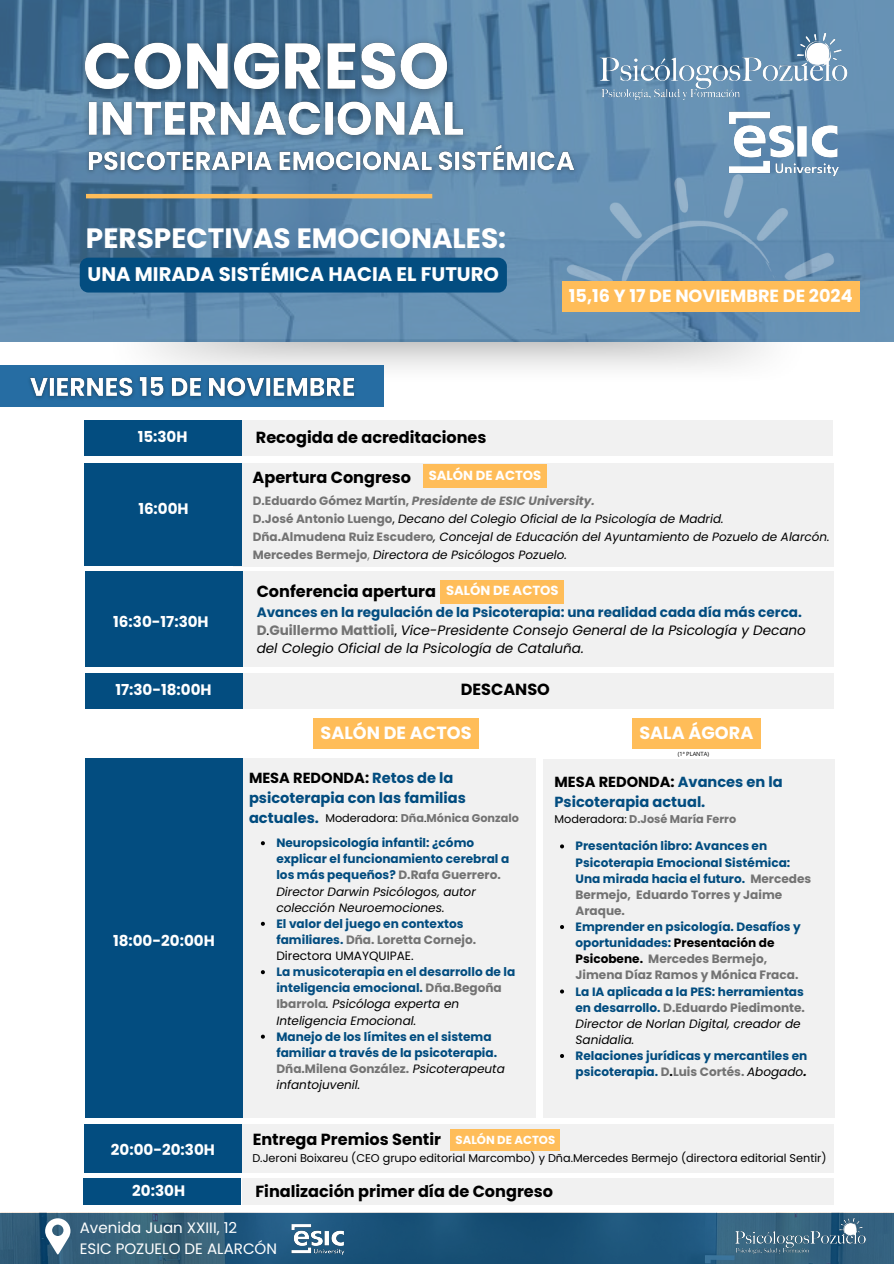
<style>
.page{position:relative;width:894px;height:1264px;background:#fff}
.page>*{position:absolute;margin:0;border:0;box-sizing:border-box;transform-origin:0 0}
.t1{font:700 27.9px "Poppins";color:#fff}
.t2{font:700 19.65px "Poppins";color:#fff}
.t3{font:700 17.7px "Poppins";color:#fff}
.t4{font:700 16.05px "Poppins";color:#000}
.t5{font:700 15.15px "Poppins";color:#fff}
.t6{font:15px "Poppins";color:#fff}
.t7{font:700 14.55px/20.2px "Poppins";color:#014c7f}
.t8{font:700 14.55px/20.2px "Poppins";color:#034d80}
.t9{font:italic 13.65px/18px "Poppins";color:#000}
.t10{font:700 13.2px "Poppins";color:#fff}
.t11{font:700 12.15px/16px "Poppins";color:#014c7f}
.t12{font:700 12.15px/16px "Poppins";color:#034d80}
.t13{font:italic 12px "Poppins";color:#000}
.t14{font:italic 700 12px "Poppins";color:#737373}
.t15{font:700 11.7px "Poppins";color:#fff}
.t16{font:11.25px "Poppins";color:#000}
.t17{font:700 11.25px "Poppins";color:#737373}
.t18{font:5.7px "Open Sans";color:#000}
.s1{font-style:normal}
.s2{font-weight:700;font-style:normal;color:#737373}
.s3{font-style:normal;color:#737373}
.s4{font-weight:700;font-style:normal;color:#034d80}
.s5{color:#000}
.s6{font-weight:400;color:#000}
.s7{color:#737373}
.s8{font-weight:400;font-style:italic;color:#000}
.s9{font-style:italic;color:#000}
</style>
<div class="page">
<div style="left:233px;top:420px;width:599px;height:36px;background:#f1f1f1"></div>
<div style="left:84px;top:420px;width:157px;height:36px;background:#034d80"></div>
<div style="left:234px;top:463px;width:599px;height:103px;background:#f1f1f1"></div>
<div style="left:84px;top:463px;width:158px;height:102px;background:#034d80"></div>
<div style="left:234px;top:571px;width:599px;height:95px;background:#f1f1f1"></div>
<div style="left:85px;top:571px;width:157px;height:95px;background:#034d80"></div>
<div style="left:234px;top:758px;width:301px;height:359px;background:#f1f1f1"></div>
<div style="left:85px;top:758px;width:158px;height:359px;background:#034d80"></div>
<div style="left:234px;top:1124px;width:599px;height:48px;background:#f1f1f1"></div>
<div style="left:84px;top:1124px;width:158px;height:48px;background:#034d80"></div>
<img style="left:0;top:0;width:893px;height:342px">
<img style="left:0;top:1212px;width:893px;height:51px">
<hr style="left:86px;top:194px;width:346px;height:4px;background:#ffbd59">
<svg style="left:45px;top:1218px;width:25px;height:37px"></svg>
<div style="left:542px;top:759px;width:292px;height:358px;background:#f1f1f1"></div>
<img style="left:726px;top:1212px;width:145px;height:48px">
<div style="left:83px;top:1178px;width:158px;height:26px;background:#034d80"></div>
<div style="left:242px;top:1178px;width:591px;height:26px;background:#f1f1f1"></div>
<div style="left:0;top:365px;width:384px;height:41px;background:#266da3"></div>
<svg style="left:261px;top:841px;width:4px;height:4px"></svg>
<svg style="left:261px;top:921px;width:4px;height:4px"></svg>
<svg style="left:261px;top:970px;width:4px;height:4px"></svg>
<svg style="left:261px;top:1034px;width:4px;height:4px"></svg>
<img style="left:68px;top:20px;width:396px;height:92px">
<img style="left:493px;top:101px;width:400px;height:191px">
<img style="left:583px;top:22px;width:277px;height:90px">
<div style="left:234px;top:673px;width:599px;height:35px;background:#f1f1f1"></div>
<div style="left:85px;top:673px;width:157px;height:35px;background:#034d80"></div>
<img style="left:722px;top:108px;width:123px;height:70px">
<div style="left:561px;top:281px;width:298px;height:31px;background:#ffbd59"></div>
<img style="left:76px;top:85px;width:400px;height:66px">
<img style="left:29px;top:376px;width:326px;height:23px">
<div style="left:313px;top:718px;width:165px;height:31px;background:#ffbd59"></div>
<div style="left:632px;top:718px;width:128px;height:31px;background:#ffbd59"></div>
<div style="left:440px;top:579px;width:123px;height:24px;background:#ffbd59"></div>
<div style="left:423px;top:464px;width:123px;height:24px;background:#ffbd59"></div>
<img style="left:81px;top:136px;width:501px;height:43px">
<img style="left:288px;top:1222px;width:59px;height:33px">
<div style="left:451px;top:1129px;width:109px;height:21px;background:#ffbd59"></div>
<svg style="left:560px;top:844px;width:4px;height:4px"></svg>
<svg style="left:560px;top:925px;width:4px;height:4px"></svg>
<svg style="left:560px;top:989px;width:4px;height:4px"></svg>
<svg style="left:560px;top:1054px;width:4px;height:3px"></svg>
<div style="left:80px;top:258px;width:426px;height:34px;background:#034d80;border-radius:9px"></div>
<p class="t1" style="left:86px;top:218px;width:421px">PERSPECTIVAS EMOCIONALES:</p>
<p class="t2" style="left:88px;top:260px;width:413px">UNA MIRADA SISTÉMICA HACIA EL FUTURO</p>
<p class="t3" style="left:568px;top:283px;width:285px">15,16 Y 17 DE NOVIEMBRE DE 2024</p>
<p class="t5" style="left:138px;top:426px;width:51px">15:30H</p>
<p class="t4" style="left:256px;top:425px;width:232px">Recogida de acreditaciones</p>
<p class="t4" style="left:252px;top:466px;width:160px">Apertura Congreso</p>
<p class="t5" style="left:138px;top:498px;width:52px">16:00H</p>
<p class="t10" style="left:428px;top:466px;width:114px">SALÓN DE ACTOS</p>
<p class="t14" style="left:253px;top:492px;width:343px"><span class="s1">D.Eduardo Gómez Martín,</span> Presidente de ESIC University.</p>
<p class="t13" style="left:253px;top:510px;width:472px"><span class="s2">D.José Antonio Luengo</span><span class="s1">,</span> Decano del Colegio Oficial de la Psicología de Madrid.</p>
<p class="t13" style="left:253px;top:528px;width:578px"><span class="s2">Dña.Almudena Ruiz Escudero</span>, Concejal de Educación del Ayuntamiento de Pozuelo de Alarcón.</p>
<p class="t13" style="left:253px;top:546px;width:316px"><span class="s2">Mercedes Bermejo</span><span class="s3">,</span> Directora de Psicólogos Pozuelo.</p>
<p class="t4" style="left:256px;top:580px;width:181px">Conferencia apertura</p>
<p class="t10" style="left:446px;top:581px;width:114px">SALÓN DE ACTOS</p>
<h6 class="t5" style="left:113px;top:611px;width:97px">16:30-17:30H</h6>
<h6 class="t9" style="left:256px;top:603px;width:550px"><span class="s4">Avances en la regulación de la Psicoterapia: una realidad cada día más cerca.<br></span><span class="s2">D</span><span class="s1">.</span><span class="s2">Guillermo Mattioli</span><span class="s1">,</span> Vice-Presidente Consejo General de la Psicología y Decano del Colegio Oficial de la Psicología de Cataluña.</h6>
<p class="t5" style="left:115px;top:679px;width:98px">17:30-18:00H</p>
<p class="t4" style="left:460px;top:678px;width:91px">DESCANSO</p>
<p class="t3" style="left:320px;top:720px;width:152px">SALÓN DE ACTOS</p>
<p class="t3" style="left:639px;top:720px;width:115px">SALA ÁGORA</p>
<p class="t5" style="left:113px;top:930px;width:103px">18:00-20:00H</p>
<p class="t5" style="left:111px;top:1138px;width:105px">20:00-20:30H</p>
<p class="t5" style="left:132px;top:1179px;width:54px">20:30H</p>
<h6 class="t7" style="left:249px;top:767px;width:218px"><span class="s5">MESA REDONDA:</span> Retos de la psicoterapia con las familias actuales.</h6>
<p class="t17" style="left:325px;top:810px;width:195px"><span class="s6">Moderadora:</span> Dña<span class="s6">.</span>Mónica Gonzalo</p>
<p class="t11" style="left:276px;top:835px;width:234px">Neuropsicología infantil: ¿cómo explicar el funcionamiento cerebral a los más pequeños? <span class="s7">D.Rafa Guerrero.<br></span><span class="s8">Director Darwin Psicólogos, autor colección Neuroemociones.</span></p>
<p class="t12" style="left:276px;top:915px;width:201px">El valor del juego en contextos familiares. <span class="s7">Dña. Loretta Cornejo.<br></span><span class="s6">Directora UMAYQUIPAE.</span></p>
<h3 class="t12" style="left:276px;top:963px;width:240px">La musicoterapia en el desarrollo de la inteligencia emocional. <span class="s7">Dña.Begoña Ibarrola</span><span class="s8">. Psicóloga experta en Inteligencia Emocional.</span></h3>
<h5 class="t11" style="left:276px;top:1028px;width:230px">Manejo de los límites en el sistema familiar a través de la psicoterapia.<br><span class="s7">Dña.Milena González.</span> <span class="s8">Psicoterapeuta infantojuvenil.</span></h5>
<p class="t18" style="left:677px;top:749px;width:33px">(1ª PLANTA)</p>
<p class="t8" style="left:554px;top:772px;width:229px"><span class="s5">MESA REDONDA:</span> Avances en la<br>Psicoterapia actual.</p>
<p class="t17" style="left:554px;top:811px;width:183px"><span class="s6">Moderadora:</span> D.José María Ferro</p>
<p class="t11" style="left:575px;top:838px;width:237px">Presentación libro: Avances en Psicoterapia Emocional Sistémica:<br>Una mirada hacia el futuro. <span class="s7">Mercedes Bermejo, Eduardo Torres y Jaime</span></p>
<p class="t11" style="left:575px;top:902px;width:230px"><span class="s7">Araque.<br></span>Emprender en psicología. Desafíos y oportunidades: <span class="s5">Presentación de<br>Psicobene.</span> <span class="s7">Mercedes Bermejo,<br>Jimena Díaz Ramos y Mónica Fraca.<br></span>La IA aplicada a la PES: herramientas</p>
<p class="t11" style="left:575px;top:999px;width:233px">en desarrollo. <span class="s7">D.Eduardo Piedimonte.<br></span><span class="s8">Director de Norlan Digital, creador de<br>Sanidalia.<br></span>Relaciones jurídicas y mercantiles en</p>
<p class="t11" style="left:575px;top:1063px;width:233px">psicoterapia. <span class="s7">D</span><span class="s5">.</span><span class="s7">Luis Cortés.</span> <span class="s8">Abogado</span><span class="s9">.</span></p>
<p class="t15" style="left:455px;top:1131px;width:101px">SALÓN DE ACTOS</p>
<p class="t4" style="left:253px;top:1128px;width:190px">Entrega Premios Sentir</p>
<p class="t4" style="left:255px;top:1179px;width:299px">Finalización primer día de Congreso</p>
<p class="t16" style="left:252px;top:1150px;width:575px">D.Jeroni Boixareu (CEO grupo editorial Marcombo) y Dña.Mercedes Bermejo (directora editorial Sentir)</p>
<p class="t6" style="left:80px;top:1217px;width:159px">Avenida Juan XXIII, 12</p>
<p class="t6" style="left:80px;top:1237px;width:199px">ESIC POZUELO DE ALARCÓN</p>
</div>
